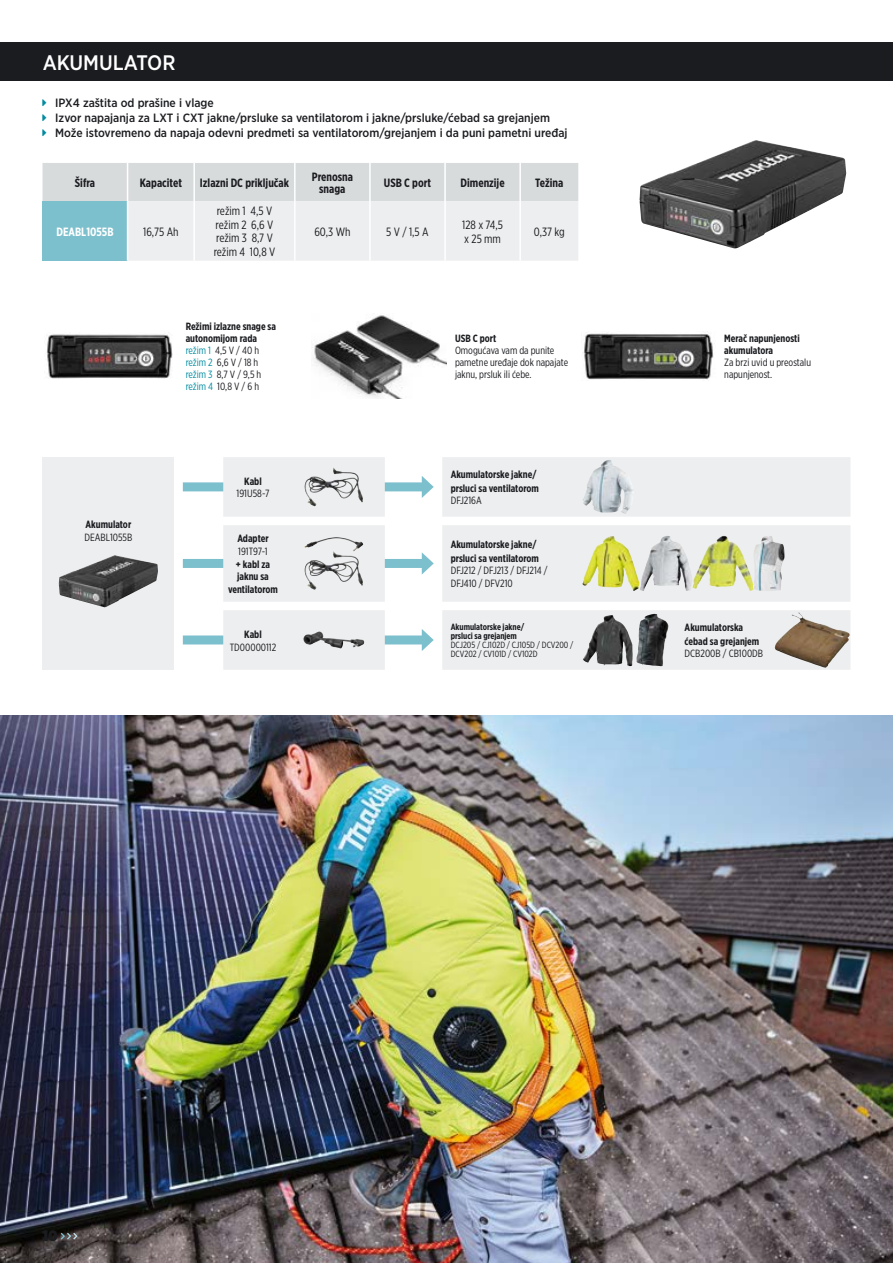
<style>
.page{position:relative;width:893px;height:1263px;background:#fff}
.page>*{position:absolute;margin:0;border:0;box-sizing:border-box;transform-origin:0 0}
.t1{font:500 21px "Gotham Narrow";color:#fff}
.t2{font:900 15px "Gotham Narrow";color:#1b1c20}
.t3{font:500 12px/15px "Gotham Narrow";color:#1b1c20}
.t4{font:12px/13.5px "Gotham X Narrow";color:#1b1c20}
.t5{font:700 12px/12px "Gotham X Narrow";color:#1b1c20;text-align:center}
.t6{font:700 12px "Gotham X Narrow";color:#fff}
.t7{font:700 10.5px/12px "Gotham X Narrow";color:#1b1c20}
.t8{font:10.5px/12px "Gotham X Narrow";color:#1b1c20}
.t9{font:9px/9px "Gotham X Narrow";color:#1b1c20}
.t10{font:700 9px/9px "Gotham X Narrow";color:#1b1c20}
.s1{font-weight:400;color:#008ba0}
.s2{font-weight:400}
</style>
<div class="page">
<img style="left:639px;top:140px;width:207px;height:108px">
<img style="left:0;top:715px;width:893px;height:548px">
<img style="left:46px;top:334px;width:127px;height:45px">
<img style="left:312px;top:315px;width:134px;height:84px">
<img style="left:582px;top:332px;width:132px;height:48px">
<div style="left:0;top:43px;width:893px;height:38px;background:#1b1c20"></div>
<svg style="left:43px;top:163px;width:535px;height:98px;background:#d9e2e4"></svg>
<hr style="left:127px;top:163px;width:1px;height:38px;background:#fff">
<hr style="left:193px;top:163px;width:2px;height:38px;background:#fff">
<hr style="left:294px;top:163px;width:2px;height:38px;background:#fff">
<hr style="left:127px;top:201px;width:1px;height:60px;background:#fff">
<hr style="left:193px;top:201px;width:2px;height:60px;background:#fff">
<hr style="left:294px;top:201px;width:2px;height:60px;background:#fff">
<hr style="left:369px;top:163px;width:2px;height:38px;background:#fff">
<hr style="left:369px;top:201px;width:2px;height:60px;background:#fff">
<hr style="left:444px;top:201px;width:2px;height:60px;background:#fff">
<hr style="left:444px;top:163px;width:2px;height:38px;background:#fff">
<hr style="left:519px;top:163px;width:2px;height:38px;background:#fff">
<hr style="left:519px;top:201px;width:2px;height:60px;background:#fff">
<div style="left:183px;top:559px;width:243px;height:9px;background:#7dc0cd"></div>
<svg style="left:422px;top:552px;width:12px;height:22px"></svg>
<div style="left:183px;top:482px;width:243px;height:9px;background:#7dc0cd"></div>
<svg style="left:422px;top:476px;width:12px;height:22px"></svg>
<div style="left:183px;top:635px;width:243px;height:9px;background:#7dc0cd"></div>
<svg style="left:422px;top:629px;width:12px;height:22px"></svg>
<div style="left:43px;top:457px;width:131px;height:213px;background:#edeeef"></div>
<img style="left:59px;top:555px;width:99px;height:52px">
<div style="left:223px;top:457px;width:162px;height:60px;background:#edeeef"></div>
<img style="left:305px;top:468px;width:52px;height:38px">
<div style="left:223px;top:610px;width:162px;height:60px;background:#edeeef"></div>
<img style="left:303px;top:632px;width:61px;height:16px">
<div style="left:223px;top:525px;width:162px;height:77px;background:#edeeef"></div>
<img style="left:304px;top:537px;width:53px;height:11px">
<img style="left:305px;top:551px;width:52px;height:39px">
<div style="left:442px;top:457px;width:408px;height:60px;background:#edeeef"></div>
<img style="left:583px;top:460px;width:38px;height:53px">
<svg style="left:442px;top:525px;width:408px;height:77px;background:#e9eae3"></svg>
<img style="left:583px;top:536px;width:30px;height:50px">
<img style="left:639px;top:536px;width:28px;height:55px">
<img style="left:692px;top:536px;width:42px;height:53px">
<img style="left:753px;top:536px;width:32px;height:55px">
<svg style="left:442px;top:610px;width:408px;height:60px;background:#cecdcc"></svg>
<img style="left:776px;top:613px;width:26px;height:30px">
<svg style="left:61px;top:1233px;width:16px;height:6px"></svg>
<h1 class="t1" style="left:43px;top:49px;width:134px">AKUMULATOR</h1>
<p class="t3" style="left:55px;top:96px;width:514px">IPX4 zaštita od prašine i vlage<br>Izvor napajanja za LXT i CXT jakne/prsluke sa ventilatorom i jakne/prsluke/ćebad sa grejanjem<br>Može istovremeno da napaja odevni predmeti sa ventilatorom/grejanjem i da puni pametni uređaj</p>
<p class="t5" style="left:75px;top:177px;width:22px">Šifra</p>
<p class="t5" style="left:140px;top:177px;width:44px">Kapacitet</p>
<p class="t5" style="left:200px;top:177px;width:91px">Izlazni DC priključak</p>
<p class="t5" style="left:312px;top:171px;width:43px">Prenosna snaga</p>
<p class="t5" style="left:384px;top:177px;width:49px">USB C port</p>
<p class="t5" style="left:461px;top:177px;width:46px">Dimenzije</p>
<p class="t5" style="left:535px;top:177px;width:30px">Težina</p>
<p class="t6" style="left:57px;top:224px;width:59px">DEABL1055B</p>
<p class="t4" style="left:143px;top:225px;width:37px">16,75 Ah</p>
<p class="t4" style="left:214px;top:204px;width:63px">režim 1 4,5 V režim 2 6,6 V režim 3 8,7 V režim 4 10,8 V</p>
<p class="t4" style="left:314px;top:225px;width:38px">60,3 Wh</p>
<p class="t4" style="left:386px;top:225px;width:44px">5 V / 1,5 A</p>
<p class="t4" style="left:462px;top:218px;width:42px">128 x 74,5 x 25 mm</p>
<p class="t4" style="left:534px;top:225px;width:32px">0,37 kg</p>
<p class="t7" style="left:86px;top:518px;width:47px">Akumulator</p>
<p class="t8" style="left:84px;top:531px;width:49px">DEABL1055B</p>
<p class="t7" style="left:186px;top:321px;width:92px">Režimi izlazne snage sa autonomijom rada <span class="s1">režim 1</span> <span class="s2">4,5 V / 40 h </span><span class="s1">režim 2</span> <span class="s2">6,6 V / 18 h </span><span class="s1">režim 3</span> <span class="s2">8,7 V / 9,5 h </span><span class="s1">režim 4</span> <span class="s2">10,8 V / 6 h</span></p>
<p class="t7" style="left:244px;top:475px;width:19px">Kabl</p>
<p class="t8" style="left:237px;top:487px;width:34px">191U58-7</p>
<p class="t7" style="left:237px;top:533px;width:33px">Adapter</p>
<p class="t8" style="left:238px;top:545px;width:31px">191T97-1</p>
<p class="t7" style="left:228px;top:558px;width:51px;line-height:12.6px;text-align:center">+ kabl za jaknu sa ventilatorom</p>
<p class="t7" style="left:244px;top:628px;width:19px">Kabl</p>
<p class="t8" style="left:230px;top:641px;width:48px">TD00000112</p>
<p class="t7" style="left:455px;top:333px;width:43px">USB C port</p>
<p class="t8" style="left:455px;top:344px;width:115px">Omogućava vam da punite pametne uređaje dok napajate jaknu, prsluk ili ćebe.</p>
<p class="t7" style="left:451px;top:467px;width:90px;line-height:13.5px">Akumulatorske jakne/ prsluci sa ventilatorom</p>
<p class="t8" style="left:451px;top:494px;width:33px">DFJ216A</p>
<p class="t7" style="left:451px;top:538px;width:90px;line-height:13.5px">Akumulatorske jakne/ prsluci sa ventilatorom</p>
<p class="t8" style="left:451px;top:564px;width:98px;line-height:12.6px">DFJ212 / DFJ213 / DFJ214 /<br>DFJ410 / DFV210</p>
<p class="t10" style="left:451px;top:622px;width:75px">Akumulatorske jakne/ prsluci sa grejanjem</p>
<p class="t9" style="left:451px;top:640px;width:124px">DCJ205 / CJ102D / CJ105D / DCV200 /<br>DCV202 / CV101D / CV102D</p>
<p class="t7" style="left:724px;top:333px;width:77px">Merač napunjenosti akumulatora</p>
<p class="t8" style="left:724px;top:356px;width:88px">Za brzi uvid u preostalu napunjenost.</p>
<p class="t7" style="left:685px;top:621px;width:76px;line-height:13.5px">Akumulatorska ćebad sa grejanjem</p>
<p class="t8" style="left:685px;top:647px;width:80px">DCB200B / CB100DB</p>
<h2 class="t2" style="left:43px;top:1225px;width:17px">10</h2>
</div>
